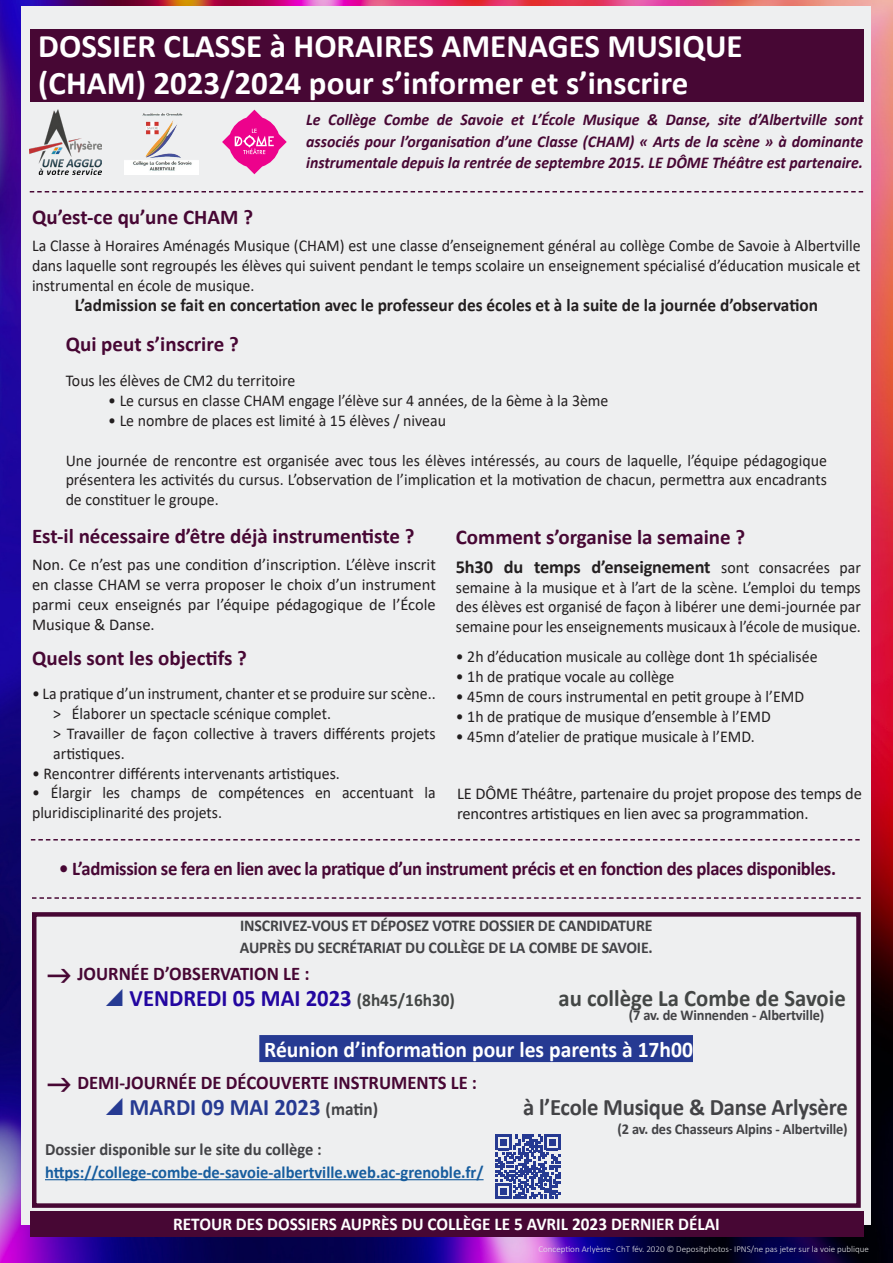
<style>
.page{position:relative;width:893px;height:1263px;background:#fff}
.page>*{position:absolute;margin:0;border:0;box-sizing:border-box;transform-origin:0 0}
.t1{font:700 33px "Calibri";color:#fff}
.t2{font:700 23.7px "Calibri";color:#2306a0;scale:.96 1}
.t3{font:700 23.7px "Calibri";letter-spacing:-.01em;color:#434346;scale:.96 1}
.t4{font:700 23.7px "Calibri";color:#434645;scale:.96 1}
.t5{font:700 23.7px "Calibri";color:#263a92;scale:.96 1}
.t6{font:700 22.5px "Calibri";color:#fff;scale:.96 1}
.t7{font:700 21px "Calibri";color:#470734}
.t8{font:700 19.5px "Calibri";letter-spacing:-.02em;color:#470734;scale:.96 1}
.t9{font:700 19.35px "Calibri";color:#470734;scale:.96 1}
.t10{font:700 18.3px "Calibri";letter-spacing:-.01em;color:#231f20}
.t11{font:700 18px "Calibri";color:#231f20;scale:.96 1}
.t12{font:700 18px "Calibri";color:#fff;scale:.96 1}
.t13{font:700 17.25px "Calibri";color:#175d9e;scale:.96 1}
.t14{font:700 17.25px "Calibri";color:#434346;scale:.96 1}
.t15{font:16.5px/19.8px "Calibri";color:#231f20;text-align:justify;scale:.96 1}
.t16{font:16.5px/19.8px "Calibri";color:#231f20;text-align:justify}
.t17{font:italic 700 16.5px/21.5px "Calibri";color:#470734;text-align:justify;scale:.96 1}
.t18{font:700 16.5px "Calibri";letter-spacing:-.01em;color:#434346;scale:.96 1}
.t19{font:700 15px "Calibri";letter-spacing:-.01em;color:#434346;scale:.96 1}
.t20{font:300 9px "Calibri";color:#e6e7e9}
.s1{font-weight:400;font-size:16.5px}
.s2{font-size:18px;color:#434645}
.s3{font-size:18px;color:#434346}
</style>
<div class="page">
<img style="left:0;top:0;width:893px;height:1263px">
<div style="left:22px;top:6px;width:849px;height:1219px;background:#eeeff0"></div>
<div style="left:30px;top:29px;width:833px;height:72px;background:#470734"></div>
<img style="left:30px;top:110px;width:72px;height:64px">
<img style="left:125px;top:113px;width:74px;height:61px">
<svg style="left:222px;top:110px;width:65px;height:64px"></svg>
<svg style="left:31px;top:839px;width:829px;height:1px"></svg>
<svg style="left:30px;top:191px;width:833px;height:1px"></svg>
<div style="left:30px;top:1212px;width:833px;height:25px;background:#470734"></div>
<svg style="left:32px;top:897px;width:829px;height:2px"></svg>
<div style="left:259px;top:1035px;width:434px;height:27px;background:#263a92"></div>
<hr style="left:45px;top:1179px;width:439px;height:1px;background:#175d9e">
<div style="left:32px;top:912px;width:829px;height:296px;border:4px solid #470734"></div>
<svg style="left:496px;top:1134px;width:64px;height:65px"></svg>
<p class="t1" style="left:38px;top:22px;width:706px">DOSSIER CLASSE à HORAIRES AMENAGES MUSIQUE</p>
<p class="t1" style="left:38px;top:60px;width:652px">(CHAM) 2023/2024 pour s’informer et s’inscrire</p>
<p class="t17" style="left:306px;top:108px;width:582px">Le Collège Combe de Savoie et L’École Musique &amp; Danse, site d’Albertville sont associés pour l’organisation d’une Classe (CHAM) « Arts de la scène » à dominante instrumentale depuis la rentrée de septembre 2015. LE DÔME Théâtre est partenaire.</p>
<p class="t7" style="left:32px;top:202px;width:223px">Qu’est-ce qu’une CHAM ?</p>
<p class="t15" style="left:32px;top:236px;width:865px">La Classe à Horaires Aménagés Musique (CHAM) est une classe d’enseignement général au collège Combe de Savoie à Albertville dans laquelle sont regroupés les élèves qui suivent pendant le temps scolaire un enseignement spécialisé d’éducation musicale et instrumental en école de musique.</p>
<p class="t11" style="left:75px;top:292px;width:776px">L’admission se fait en concertation avec le professeur des écoles et à la suite de la journée d’observation</p>
<p class="t7" style="left:66px;top:330px;width:175px">Qui peut s’inscrire ?</p>
<p class="t15" style="left:66px;top:370px;width:241px">Tous les élèves de CM2 du territoire</p>
<p class="t15" style="left:108px;top:390px;width:523px">• Le cursus en classe CHAM engage l’élève sur 4 années, de la 6ème à la 3ème</p>
<p class="t15" style="left:108px;top:410px;width:353px">• Le nombre de places est limité à 15 élèves / niveau</p>
<p class="t15" style="left:66px;top:450px;width:794px">Une journée de rencontre est organisée avec tous les élèves intéressés, au cours de laquelle, l’équipe pédagogique présentera les activités du cursus. L’observation de l’implication et la motivation de chacun, permettra aux encadrants de constituer le groupe.</p>
<p class="t7" style="left:32px;top:521px;width:384px">Est-il nécessaire d’être déjà instrumentiste ?</p>
<p class="t16" style="left:32px;top:554px;width:405px">Non. Ce n’est pas une condition d’inscription. L’élève inscrit en classe CHAM se verra proposer le choix d’un instrument parmi ceux enseignés par l’équipe pédagogique de l’École Musique &amp; Danse.</p>
<p class="t7" style="left:32px;top:643px;width:217px">Quels sont les objectifs ?</p>
<p class="t15" style="left:32px;top:684px;width:422px">• La pratique d’un instrument, chanter et se produire sur scène..</p>
<p class="t15" style="left:53px;top:703px;width:291px">&gt; Élaborer un spectacle scénique complet.</p>
<p class="t15" style="left:53px;top:723px;width:400px">&gt; Travailler de façon collective à travers différents projets artistiques.</p>
<p class="t15" style="left:32px;top:763px;width:322px">• Rencontrer différents intervenants artistiques.</p>
<p class="t15" style="left:32px;top:783px;width:422px">• Élargir les champs de compétences en accentuant la pluridisciplinarité des projets.</p>
<p class="t7" style="left:456px;top:522px;width:291px">Comment s’organise la semaine ?</p>
<p class="t10" style="left:456px;top:554px;width:407px">5h30 du temps d’enseignement <span class="s1">sont consacrées par</span></p>
<p class="t15" style="left:456px;top:577px;width:423px">semaine à la musique et à l’art de la scène. L’emploi du temps des élèves est organisé de façon à libérer une demi-journée par semaine pour les enseignements musicaux à l’école de musique.</p>
<p class="t15" style="left:456px;top:647px;width:378px">• 2h d’éducation musicale au collège dont 1h spécialisée</p>
<p class="t15" style="left:456px;top:666px;width:229px">• 1h de pratique vocale au collège</p>
<p class="t15" style="left:456px;top:686px;width:364px">• 45mn de cours instrumental en petit groupe à l’EMD</p>
<p class="t15" style="left:456px;top:706px;width:330px">• 1h de pratique de musique d’ensemble à l’EMD</p>
<p class="t15" style="left:456px;top:726px;width:313px">• 45mn d’atelier de pratique musicale à l’EMD.</p>
<p class="t16" style="left:457px;top:783px;width:406px">LE DÔME Théâtre, partenaire du projet propose des temps de rencontres artistiques en lien avec sa programmation.</p>
<p class="t8" style="left:59px;top:855px;width:810px">• L’admission se fera en lien avec la pratique d’un instrument précis et en fonction des places disponibles.</p>
<p class="t18" style="left:240px;top:913px;width:431px">INSCRIVEZ-VOUS ET DÉPOSEZ VOTRE DOSSIER DE CANDIDATURE</p>
<p class="t18" style="left:240px;top:936px;width:432px">AUPRÈS DU SECRÉTARIAT DU COLLÈGE DE LA COMBE DE SAVOIE.</p>
<p class="t9" style="left:77px;top:960px;width:243px">JOURNÉE D’OBSERVATION LE :</p>
<p class="t2" style="left:130px;top:981px;width:340px">VENDREDI 05 MAI 2023 <span class="s2">(8h45/16h30)</span></p>
<p class="t4" style="left:558px;top:981px;width:301px">au collège La Combe de Savoie</p>
<p class="t6" style="left:264px;top:1033px;width:448px">Réunion d’information pour les parents à 17h00</p>
<p class="t9" style="left:77px;top:1069px;width:418px">DEMI-JOURNÉE DE DÉCOUVERTE INSTRUMENTS LE :</p>
<p class="t5" style="left:130px;top:1090px;width:260px">MARDI 09 MAI 2023 <span class="s3">(matin)</span></p>
<p class="t3" style="left:523px;top:1090px;width:340px">à l’Ecole Musique &amp; Danse Arlysère</p>
<p class="t19" style="left:617px;top:1119px;width:241px">(2 av. des Chasseurs Alpins - Albertville)</p>
<p class="t14" style="left:45px;top:1137px;width:290px">Dossier disponible sur le site du collège :</p>
<p class="t13" style="left:45px;top:1160px;width:458px">https://college-combe-de-savoie-albertville.web.ac-grenoble.fr/</p>
<p class="t19" style="left:629px;top:1005px;width:205px">(7 av. de Winnenden - Albertville)</p>
<p class="t12" style="left:173px;top:1211px;width:571px">RETOUR DES DOSSIERS AUPRÈS DU COLLÈGE LE 5 AVRIL 2023 DERNIER DÉLAI</p>
<p class="t20" style="left:538px;top:1244px;width:332px">Conception Arlyèsre - ChT fév. 2020 © Depositphotos - IPNS/ne pas jeter sur la voie publique</p>
</div>
